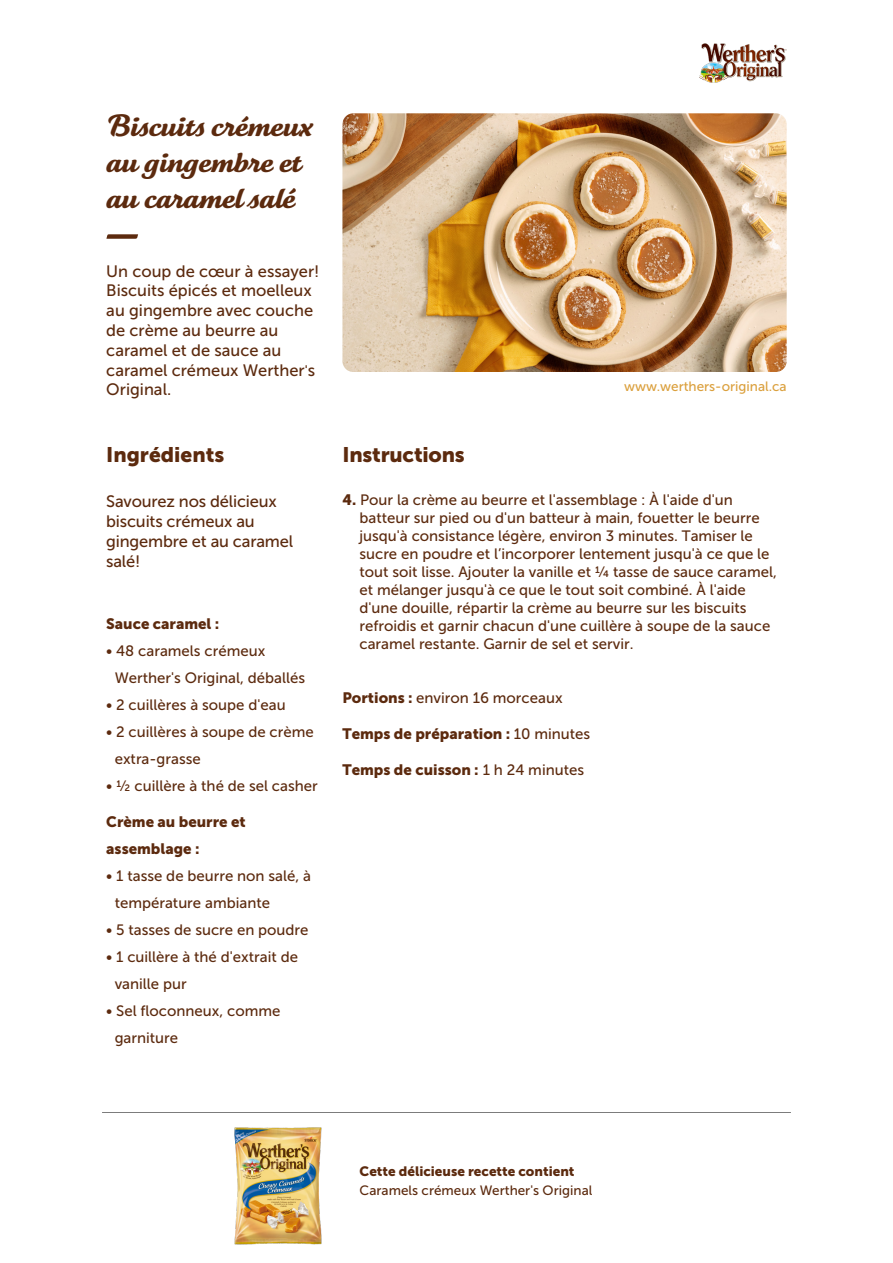
<style>
.page{position:relative;width:893px;height:1263px;background:#fff}
.page>*{position:absolute;margin:0;border:0;box-sizing:border-box;transform-origin:0 0}
.t1{font:30px/36px "Tartine Script Pro Bld";color:#5c2a0e}
.t2{font:21px "Museo Sans 900";letter-spacing:-.01em;color:#5c2a0e}
.t3{font:16.5px/19.8px "Museo Sans 500";color:#5c2a0e}
.t4{font:15px/18px "Museo Sans 500";color:#5c2a0e}
.t5{font:15px/27px "Museo Sans 900";color:#5c2a0e}
.t6{font:13.5px "Museo Sans 500";color:#5c2a0e}
.t7{font:13.5px "Museo Sans 900";color:#5c2a0e}
.t8{font:13.5px "Museo Sans 500";color:#dba03d}
.s1{font-size:15px}
.s2{font-family:"Museo Sans 900"}
.s3{font-family:"Museo Sans 500"}
</style>
<div class="page">
<img style="left:699px;top:43px;width:88px;height:40px">
<svg style="left:106px;top:234px;width:32px;height:5px"></svg>
<img style="left:342px;top:113px;width:445px;height:259px">
<hr style="left:102px;top:1112px;width:689px;height:1px;background:#000001">
<img style="left:234px;top:1127px;width:88px;height:118px">
<p class="t1" style="left:106px;top:108px;width:208px">Biscuits crémeux au gingembre et au caramel salé</p>
<p class="t3" style="left:106px;top:261px;width:215px">Un coup de cœur à essayer!<br>Biscuits épicés et moelleux au gingembre avec couche de crème au beurre au caramel et de sauce au caramel crémeux Werther<span class="s1">'</span>s<br>Original.</p>
<p class="t2" style="left:106px;top:443px;width:120px">Ingrédients</p>
<p class="t3" style="left:106px;top:492px;width:172px">Savourez nos délicieux</p>
<p class="t3" style="left:106px;top:511px;width:189px">biscuits crémeux au gingembre et au caramel salé!</p>
<p class="t5" style="left:106px;top:610px;width:115px">Sauce caramel :</p>
<p class="t4" style="left:106px;top:642px;width:161px">• 48 caramels crémeux</p>
<p class="t4" style="left:115px;top:669px;width:192px">Werther's Original, déballés</p>
<p class="t4" style="left:106px;top:696px;width:181px">• 2 cuillères à soupe d'eau</p>
<p class="t4" style="left:106px;top:723px;width:209px">• 2 cuillères à soupe de crème</p>
<p class="t4" style="left:115px;top:750px;width:88px">extra-grasse</p>
<p class="t4" style="left:106px;top:777px;width:213px">• ½ cuillère à thé de sel casher</p>
<p class="t5" style="left:106px;top:808px;width:141px">Crème au beurre et assemblage :</p>
<p class="t4" style="left:106px;top:867px;width:206px">• 1 tasse de beurre non salé, à</p>
<p class="t4" style="left:115px;top:894px;width:157px">température ambiante</p>
<p class="t4" style="left:106px;top:921px;width:204px">• 5 tasses de sucre en poudre</p>
<p class="t4" style="left:106px;top:948px;width:193px">• 1 cuillère à thé d'extrait de</p>
<p class="t4" style="left:115px;top:975px;width:73px">vanille pur</p>
<p class="t4" style="left:106px;top:1002px;width:176px">• Sel floconneux, comme</p>
<p class="t4" style="left:115px;top:1029px;width:65px">garniture</p>
<p class="t8" style="left:624px;top:379px;width:164px">www.werthers-original.ca</p>
<p class="t2" style="left:342px;top:443px;width:124px">Instructions</p>
<p class="t4" style="left:342px;top:491px;width:392px"><span class="s2">4.</span> Pour la crème au beurre et l'assemblage : À l'aide d'un</p>
<p class="t4" style="left:359px;top:509px;width:419px">batteur sur pied ou d'un batteur à main, fouetter le beurre jusqu'à consistance légère, environ 3 minutes. Tamiser le sucre en poudre et l’incorporer lentement jusqu'à ce que le tout soit lisse. Ajouter la vanille et ¼ tasse de sauce caramel, et mélanger jusqu'à ce que le tout soit combiné. À l'aide d'une douille, répartir la crème au beurre sur les biscuits refroidis et garnir chacun d'une cuillère à soupe de la sauce caramel restante. Garnir de sel et servir.</p>
<p class="t4" style="left:342px;top:689px;width:222px"><span class="s2">Portions :</span> environ 16 morceaux</p>
<p class="t5" style="left:342px;top:721px;width:249px">Temps de préparation : <span class="s3">10 minutes</span></p>
<p class="t5" style="left:342px;top:757px;width:243px">Temps de cuisson : <span class="s3">1 h 24 minutes</span></p>
<p class="t7" style="left:360px;top:1163px;width:216px">Cette délicieuse recette contient</p>
<p class="t6" style="left:360px;top:1183px;width:234px">Caramels crémeux Werther's Original</p>
</div>
